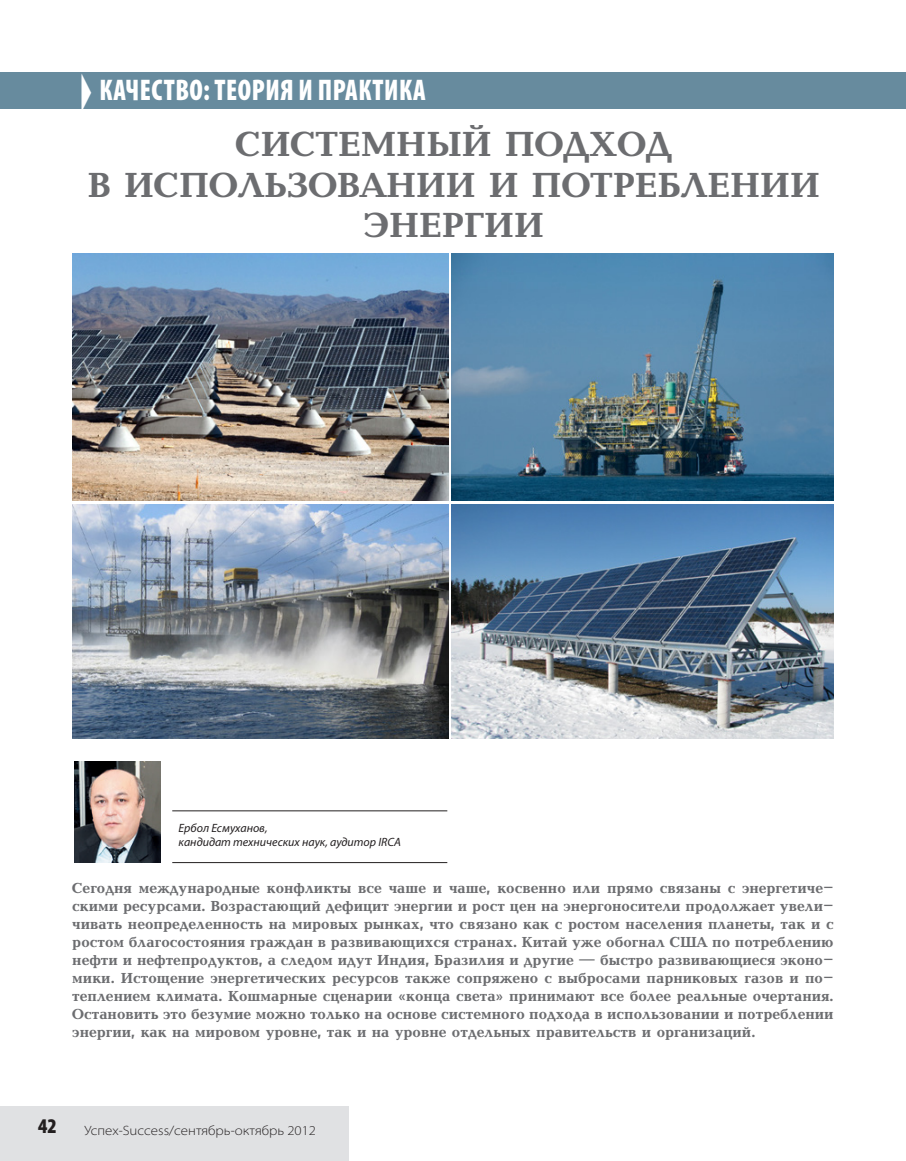
<style>
.page{position:relative;width:906px;height:1161px;background:#fff}
.page>*{position:absolute;margin:0;border:0;box-sizing:border-box;transform-origin:0 0}
.t1{font:700 36px/40.5px "Baltica";color:#6c6d70;text-align:center}
.t2{font:900 condensed 30px "Myriad Pro";letter-spacing:.02em;color:#fff;scale:.9 1}
.t3{font:900 condensed 21px "Myriad Pro";color:#231f20}
.t4{font:700 15px/18px "Baltica";color:#6c6d70;text-align:justify}
.t5{font:300 semi-expanded 13.5px "Myriad Pro";color:#231f20}
.t6{font:italic 12px "Myriad Pro";color:#231f20}
</style>
<div class="page">
<div style="left:0;top:1107px;width:349px;height:54px;background:#e0e1e3"></div>
<hr style="left:172px;top:810px;width:275px;height:1px;background:#231f20">
<hr style="left:172px;top:862px;width:275px;height:1px;background:#231f20">
<img style="left:74px;top:761px;width:86px;height:102px">
<img style="left:72px;top:505px;width:376px;height:234px">
<img style="left:72px;top:254px;width:376px;height:246px">
<img style="left:451px;top:254px;width:382px;height:246px">
<img style="left:451px;top:505px;width:382px;height:234px">
<div style="left:0;top:73px;width:906px;height:36px;background:#678b9e"></div>
<p class="t2" style="left:100px;top:73px;width:364px">КАЧЕСТВО: ТЕОРИЯ И ПРАКТИКА</p>
<p class="t1" style="left:236px;top:126px;width:438px">СИСТЕМНЫЙ ПОДХОД</p>
<p class="t1" style="left:88px;top:166px;width:734px">В ИСПОЛЬЗОВАНИИ И ПОТРЕБЛЕНИИ<br>ЭНЕРГИИ</p>
<p class="t6" style="left:179px;top:820px;width:90px">Ербол Есмуханов,</p>
<p class="t6" style="left:179px;top:835px;width:224px">кандидат технических наук, аудитор IRCA</p>
<p class="t4" style="left:72px;top:879px;width:763px">Сегодня международные конфликты все чаше и чаше, косвенно или прямо связаны с энергетиче&shy;скими ресурсами. Возрастающий дефицит энергии и рост цен на энергоносители продолжает увели&shy;чивать неопределенность на мировых рынках, что связано как с ростом населения планеты, так и с ростом благосостояния граждан в развивающихся странах. Китай уже обогнал США по потреблению нефти и нефтепродуктов, а следом идут Индия, Бразилия и другие — быстро развивающиеся эконо&shy;мики. Истощение энергетических ресурсов также сопряжено с выбросами парниковых газов и по&shy;теплением климата. Кошмарные сценарии «конца света» принимают все более реальные очертания.<br>Остановить это безумие можно только на основе системного подхода в использовании и потреблении энергии, как на мировом уровне, так и на уровне отдельных правительств и организаций.</p>
<p class="t3" style="left:38px;top:1114px;width:20px">42</p>
<p class="t5" style="left:84px;top:1122px;width:233px">Успех-Success/сентябрь-октябрь 2012</p>
</div>
